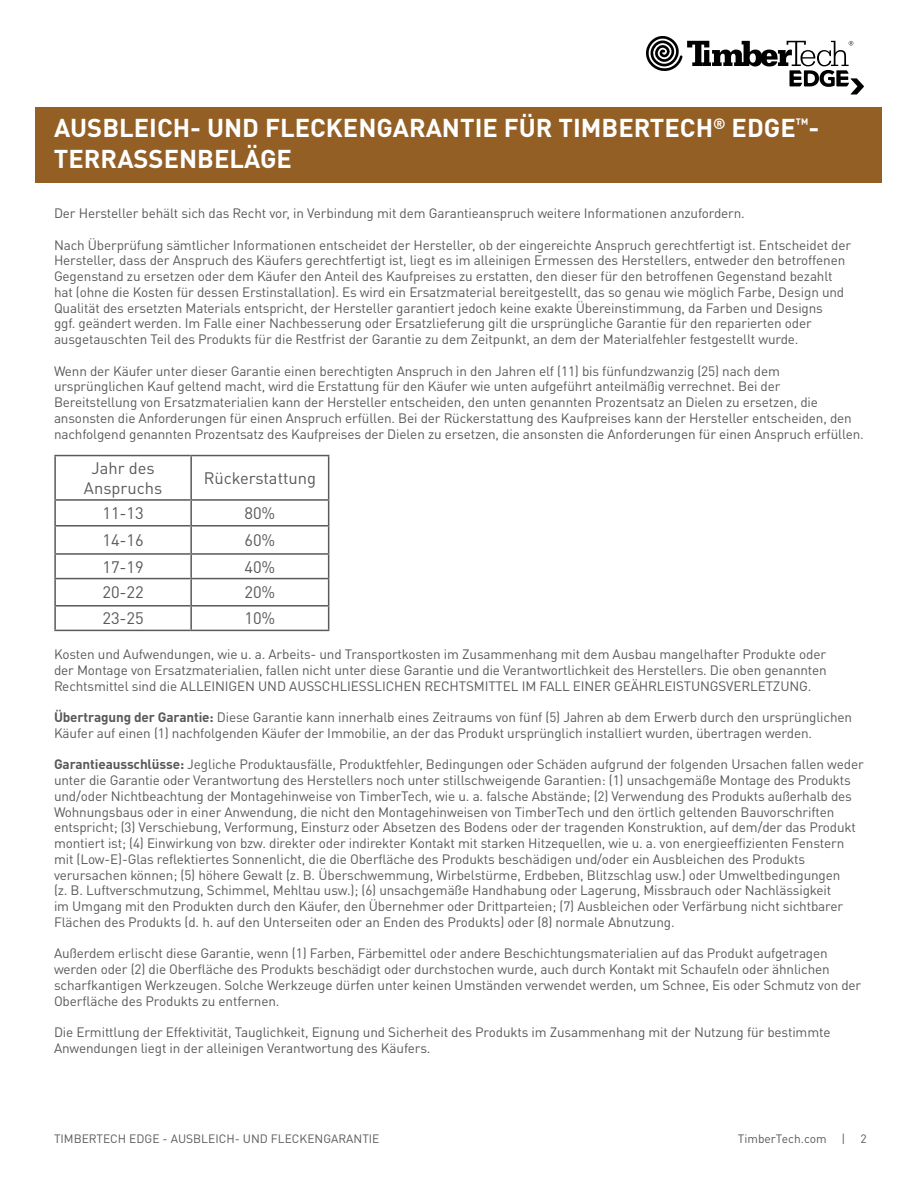
<style>
.page{position:relative;width:918px;height:1188px;background:#fff}
.page>*{position:absolute;margin:0;border:0;box-sizing:border-box;transform-origin:0 0}
.t1{font:700 25.5px/30.6px "DINOT";color:#fff}
.t2{font:16.5px/19.8px "DINOT";color:#58595b;text-align:center}
.t3{font:13.5px/15.8px "DINOT";letter-spacing:-.01em;color:#58595b}
.t4{font:12px "DINOT";color:#58595b}
.s1{font-weight:700}
</style>
<div class="page">
<div style="left:36px;top:107px;width:846px;height:75px;background:#935f25"></div>
<svg style="left:646px;top:36px;width:218px;height:59px"></svg>
<hr style="left:54px;top:455px;width:136px;height:1px;background:#58595b">
<hr style="left:54px;top:456px;width:2px;height:43px;background:#58595b">
<hr style="left:54px;top:499px;width:136px;height:2px;background:#58595b">
<hr style="left:54px;top:501px;width:2px;height:24px;background:#58595b">
<hr style="left:54px;top:525px;width:136px;height:2px;background:#58595b">
<hr style="left:54px;top:527px;width:2px;height:26px;background:#58595b">
<hr style="left:54px;top:553px;width:136px;height:2px;background:#58595b">
<hr style="left:54px;top:555px;width:2px;height:23px;background:#58595b">
<hr style="left:54px;top:578px;width:136px;height:1px;background:#58595b">
<hr style="left:54px;top:579px;width:2px;height:26px;background:#58595b">
<hr style="left:54px;top:605px;width:136px;height:2px;background:#58595b">
<hr style="left:54px;top:607px;width:2px;height:23px;background:#58595b">
<hr style="left:54px;top:630px;width:136px;height:1px;background:#58595b">
<hr style="left:190px;top:455px;width:139px;height:1px;background:#58595b">
<hr style="left:190px;top:456px;width:2px;height:43px;background:#58595b">
<hr style="left:328px;top:456px;width:1px;height:43px;background:#58595b">
<hr style="left:190px;top:499px;width:139px;height:2px;background:#58595b">
<hr style="left:190px;top:501px;width:2px;height:24px;background:#58595b">
<hr style="left:190px;top:525px;width:139px;height:2px;background:#58595b">
<hr style="left:190px;top:527px;width:2px;height:26px;background:#58595b">
<hr style="left:190px;top:553px;width:139px;height:2px;background:#58595b">
<hr style="left:190px;top:555px;width:2px;height:23px;background:#58595b">
<hr style="left:190px;top:578px;width:139px;height:1px;background:#58595b">
<hr style="left:190px;top:579px;width:2px;height:26px;background:#58595b">
<hr style="left:190px;top:605px;width:139px;height:2px;background:#58595b">
<hr style="left:190px;top:607px;width:2px;height:23px;background:#58595b">
<svg style="left:328px;top:501px;width:1px;height:129px"></svg>
<hr style="left:190px;top:630px;width:139px;height:1px;background:#58595b">
<h1 class="t1" style="left:54px;top:111px;width:767px">AUSBLEICH- UND FLECKENGARANTIE FÜR TIMBERTECH<sup>®</sup> EDGE<sup>™</sup>-<br>TERRASSENBELÄGE</h1>
<p class="t3" style="left:54px;top:204px;width:692px">Der Hersteller behält sich das Recht vor, in Verbindung mit dem Garantieanspruch weitere Informationen anzufordern.</p>
<p class="t3" style="left:54px;top:236px;width:799px">Nach Überprüfung sämtlicher Informationen entscheidet der Hersteller, ob der eingereichte Anspruch gerechtfertigt ist. Entscheidet der Hersteller, dass der Anspruch des Käufers gerechtfertigt ist, liegt es im alleinigen Ermessen des Herstellers, entweder den betroffenen Gegenstand zu ersetzen oder dem Käufer den Anteil des Kaufpreises zu erstatten, den dieser für den betroffenen Gegenstand bezahlt hat (ohne die Kosten für dessen Erstinstallation). Es wird ein Ersatzmaterial bereitgestellt, das so genau wie möglich Farbe, Design und Qualität des ersetzten Materials entspricht, der Hersteller garantiert jedoch keine exakte Übereinstimmung, da Farben und Designs<br>ggf. geändert werden. Im Falle einer Nachbesserung oder Ersatzlieferung gilt die ursprüngliche Garantie für den reparierten oder ausgetauschten Teil des Produkts für die Restfrist der Garantie zu dem Zeitpunkt, an dem der Materialfehler festgestellt wurde.</p>
<p class="t3" style="left:54px;top:362px;width:811px">Wenn der Käufer unter dieser Garantie einen berechtigten Anspruch in den Jahren elf (11) bis fünfundzwanzig (25) nach dem ursprünglichen Kauf geltend macht, wird die Erstattung für den Käufer wie unten aufgeführt anteilmäßig verrechnet. Bei der Bereitstellung von Ersatzmaterialien kann der Hersteller entscheiden, den unten genannten Prozentsatz an Dielen zu ersetzen, die ansonsten die Anforderungen für einen Anspruch erfüllen. Bei der Rückerstattung des Kaufpreises kann der Hersteller entscheiden, den nachfolgend genannten Prozentsatz des Kaufpreises der Dielen zu ersetzen, die ansonsten die Anforderungen für einen Anspruch erfüllen.</p>
<p class="t2" style="left:84px;top:457px;width:80px">Jahr des<br>Anspruchs</p>
<p class="t2" style="left:204px;top:467px;width:114px">Rückerstattung</p>
<p class="t2" style="left:102px;top:502px;width:43px">11-13</p>
<p class="t2" style="left:244px;top:502px;width:32px">80%</p>
<p class="t2" style="left:102px;top:529px;width:43px">14-16</p>
<p class="t2" style="left:244px;top:529px;width:32px">60%</p>
<p class="t2" style="left:102px;top:556px;width:43px">17-19</p>
<p class="t2" style="left:244px;top:556px;width:32px">40%</p>
<p class="t2" style="left:102px;top:582px;width:43px">20-22</p>
<p class="t2" style="left:244px;top:582px;width:32px">20%</p>
<p class="t2" style="left:102px;top:607px;width:43px">23-25</p>
<p class="t2" style="left:244px;top:607px;width:32px">10%</p>
<p class="t3" style="left:54px;top:646px;width:774px;text-align:justify">Kosten und Aufwendungen, wie u. a. Arbeits- und Transportkosten im Zusammenhang mit dem Ausbau mangelhafter Produkte oder der Montage von Ersatzmaterialien, fallen nicht unter diese Garantie und die Verantwortlichkeit des Herstellers. Die oben genannten Rechtsmittel sind die ALLEINIGEN UND AUSSCHLIESSLICHEN RECHTSMITTEL IM FALL EINER GEÄHRLEISTUNGSVERLETZUNG.</p>
<p class="t3" style="left:54px;top:709px;width:800px"><span class="s1">Übertragung der Garantie:</span> Diese Garantie kann innerhalb eines Zeitraums von fünf (5) Jahren ab dem Erwerb durch den ursprünglichen<br>Käufer auf einen (1) nachfolgenden Käufer der Immobilie, an der das Produkt ursprünglich installiert wurden, übertragen werden.</p>
<p class="t3" style="left:54px;top:756px;width:811px"><span class="s1">Garantieausschlüsse:</span> Jegliche Produktausfälle, Produktfehler, Bedingungen oder Schäden aufgrund der folgenden Ursachen fallen weder unter die Garantie oder Verantwortung des Herstellers noch unter stillschweigende Garantien: (1) unsachgemäße Montage des Produkts und/oder Nichtbeachtung der Montagehinweise von TimberTech, wie u. a. falsche Abstände; (2) Verwendung des Produkts außerhalb des Wohnungsbaus oder in einer Anwendung, die nicht den Montagehinweisen von TimberTech und den örtlich geltenden Bauvorschriften entspricht; (3) Verschiebung, Verformung, Einsturz oder Absetzen des Bodens oder der tragenden Konstruktion, auf dem/der das Produkt montiert ist; (4) Einwirkung von bzw. direkter oder indirekter Kontakt mit starken Hitzequellen, wie u. a. von energieeffizienten Fenstern mit (Low-E)-Glas reflektiertes Sonnenlicht, die die Oberfläche des Produkts beschädigen und/oder ein Ausbleichen des Produkts verursachen können; (5) höhere Gewalt (z. B. Überschwemmung, Wirbelstürme, Erdbeben, Blitzschlag usw.) oder Umweltbedingungen<br>(z. B. Luftverschmutzung, Schimmel, Mehltau usw.); (6) unsachgemäße Handhabung oder Lagerung, Missbrauch oder Nachlässigkeit<br>im Umgang mit den Produkten durch den Käufer, den Übernehmer oder Drittparteien; (7) Ausbleichen oder Verfärbung nicht sichtbarer Flächen des Produkts (d. h. auf den Unterseiten oder an Enden des Produkts) oder (8) normale Abnutzung.</p>
<p class="t3" style="left:54px;top:945px;width:809px">Außerdem erlischt diese Garantie, wenn (1) Farben, Färbemittel oder andere Beschichtungsmaterialien auf das Produkt aufgetragen werden oder (2) die Oberfläche des Produkts beschädigt oder durchstochen wurde, auch durch Kontakt mit Schaufeln oder ähnlichen scharfkantigen Werkzeugen. Solche Werkzeuge dürfen unter keinen Umständen verwendet werden, um Schnee, Eis oder Schmutz von der Oberfläche des Produkts zu entfernen.</p>
<p class="t3" style="left:54px;top:1024px;width:778px">Die Ermittlung der Effektivität, Tauglichkeit, Eignung und Sicherheit des Produkts im Zusammenhang mit der Nutzung für bestimmte<br>Anwendungen liegt in der alleinigen Verantwortung des Käufers.</p>
<p class="t4" style="left:54px;top:1130px;width:327px">TIMBERTECH EDGE - AUSBLEICH- UND FLECKENGARANTIE</p>
<p class="t4" style="left:738px;top:1130px;width:130px">TimberTech.com | 2</p>
</div>
